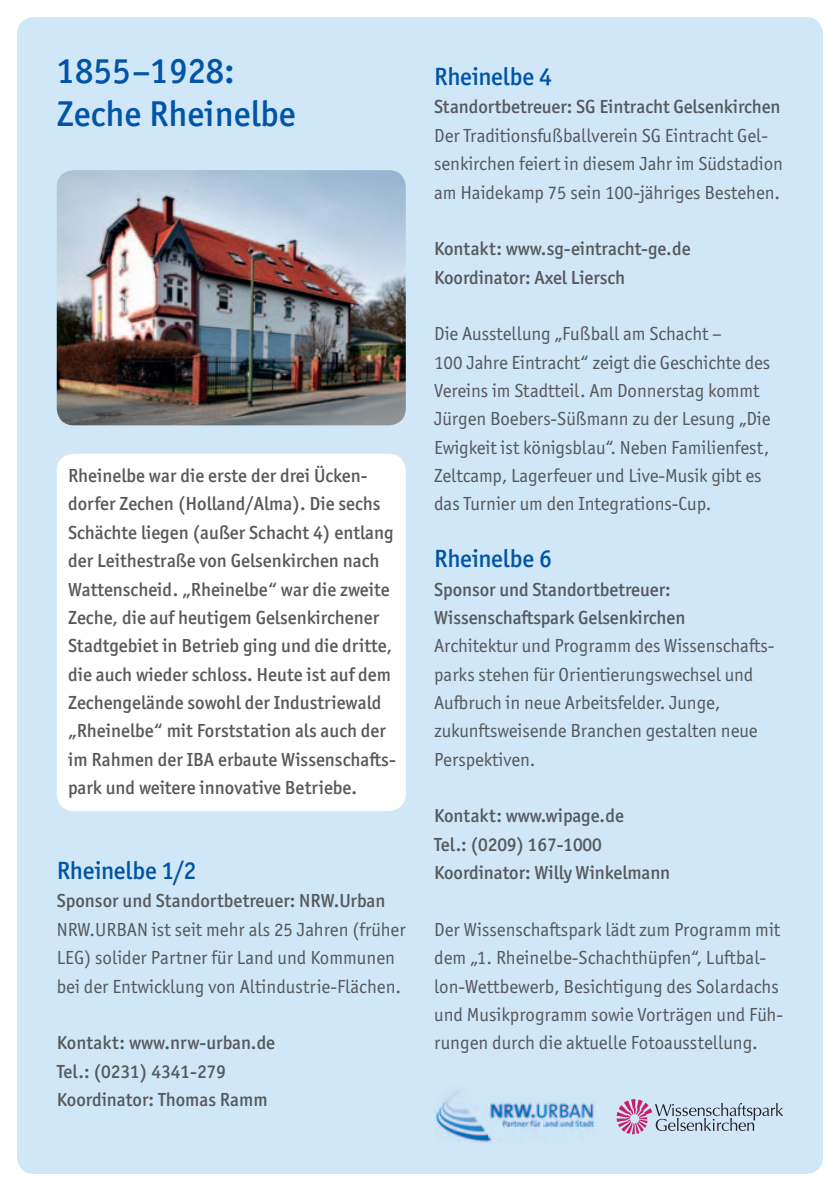
<style>
.page{position:relative;width:840px;height:1191px;background:#fff}
.page>*{position:absolute;margin:0;border:0;box-sizing:border-box;transform-origin:0 0}
.t1{font:500 36px/43.2px "Officina Sans ITC Pro";letter-spacing:.005em;color:#0154a6}
.t2{font:500 25px "Officina Sans ITC Pro";letter-spacing:-.01em;color:#0154a6}
.t3{font:19px/28.4px "Officina Sans ITC Pro";letter-spacing:-.005em;color:#57585a}
.t4{font:500 19px/28.4px "Officina Sans ITC Pro";color:#57585a}
</style>
<div class="page">
<div style="left:17px;top:17px;width:805px;height:1157px;background:#cfe7f7;border-radius:17px"></div>
<div style="left:57px;top:454px;width:348px;height:357px;background:#fff;border-radius:17px"></div>
<img style="left:57px;top:170px;width:348px;height:255px">
<svg style="left:616px;top:1099px;width:166px;height:35px"></svg>
<img style="left:434px;top:1091px;width:160px;height:52px">
<h1 class="t1" style="left:57px;top:49px;width:240px">1855–1928:<br>Zeche Rheinelbe</h1>
<p class="t4" style="left:68px;top:461px;width:329px">Rheinelbe war die erste der drei Ücken&shy;dorfer Zechen (Holland/Alma). Die sechs Schächte liegen (außer Schacht 4) entlang der Leithestraße von Gelsenkirchen nach Wattenscheid. „Rheinelbe“ war die zweite Zeche, die auf heutigem Gelsenkirchener Stadtgebiet in Betrieb ging und die dritte, die auch wieder schloss. Heute ist auf dem Zechengelände sowohl der Industriewald „Rheinelbe“ mit Forststation als auch der im Rahmen der IBA erbaute Wissenschafts&shy;park und weitere innovative Betriebe.</p>
<h2 class="t2" style="left:57px;top:855px;width:141px">Rheinelbe 1/2</h2>
<p class="t4" style="left:57px;top:886px;width:330px">Sponsor und Standortbetreuer: NRW.Urban</p>
<p class="t3" style="left:57px;top:915px;width:350px">NRW.URBAN ist seit mehr als 25 Jahren (früher<br>LEG) solider Partner für Land und Kommunen bei der Entwicklung von Altindustrie-Flächen.</p>
<p class="t4" style="left:57px;top:1028px;width:220px">Kontakt: www.nrw-urban.de<br>Tel.: (0231) 4341-279<br>Koordinator: Thomas Ramm</p>
<h2 class="t2" style="left:434px;top:61px;width:119px">Rheinelbe 4</h2>
<p class="t4" style="left:434px;top:93px;width:348px">Standortbetreuer: SG Eintracht Gelsenkirchen</p>
<p class="t3" style="left:434px;top:121px;width:350px">Der Traditionsfußballverein SG Eintracht Gel&shy;senkirchen feiert in diesem Jahr im Südstadion am Haidekamp 75 sein 100-jähriges Bestehen.</p>
<p class="t4" style="left:434px;top:234px;width:258px">Kontakt: www.sg-eintracht-ge.de<br>Koordinator: Axel Liersch</p>
<p class="t3" style="left:434px;top:319px;width:338px">Die Ausstellung „Fußball am Schacht –<br>100 Jahre Eintracht“ zeigt die Geschichte des Vereins im Stadtteil. Am Donnerstag kommt Jürgen Boebers-Süßmann zu der Lesung „Die Ewigkeit ist königsblau“. Neben Familienfest, Zeltcamp, Lagerfeuer und Live-Musik gibt es das Turnier um den Integrations-Cup.</p>
<h2 class="t2" style="left:434px;top:543px;width:119px">Rheinelbe 6</h2>
<p class="t4" style="left:434px;top:574px;width:252px">Sponsor und Standortbetreuer:<br>Wissenschaftspark Gelsenkirchen</p>
<p class="t3" style="left:434px;top:631px;width:341px">Architektur und Programm des Wissenschafts&shy;parks stehen für Orientierungswechsel und Aufbruch in neue Arbeitsfelder. Junge, zukunftsweisende Branchen gestalten neue Perspektiven.</p>
<p class="t4" style="left:434px;top:801px;width:237px">Kontakt: www.wipage.de<br>Tel.: (0209) 167-1000<br>Koordinator: Willy Winkelmann</p>
<p class="t3" style="left:434px;top:915px;width:350px">Der Wissenschaftspark lädt zum Pro gramm mit dem „1. Rheinelbe-Schachthüpfen“, Luftbal&shy;lon-Wettbewerb, Besichtigung des Solardachs und Musikprogramm sowie Vorträgen und Füh&shy;rungen durch die aktuelle Fotoausstellung.</p>
</div>
